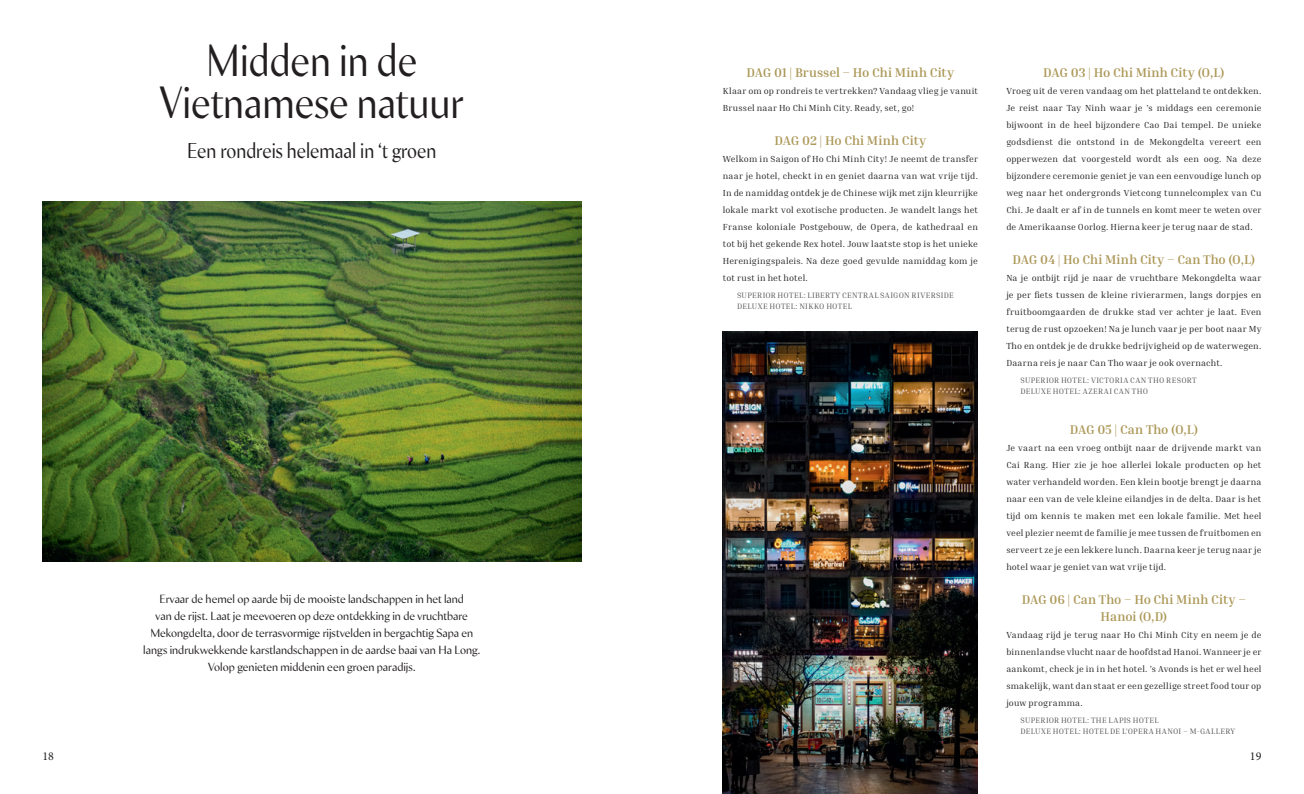
<style>
.page{position:relative;width:1304px;height:794px;background:#fff}
.page>*{position:absolute;margin:0;border:0;box-sizing:border-box;transform-origin:0 0}
.t1{font:42px/42px "Min Sans";color:#231f20;text-align:center;scale:.9 1}
.t2{font:20px "Min Sans";color:#231f20;scale:.9 1}
.t3{font:700 13px/17px "Inria Serif";letter-spacing:-.005em;color:#ac9858;text-align:center}
.t4{font:12px "Minion Pro";color:#231f20}
.t5{font:11px/17px "Min Sans";color:#231f20;text-align:center}
.t6{font:9px/17px "Inria Serif";letter-spacing:.015em;color:#231f20;text-align:justify}
.t7{font:8px/11px "Inria Serif";letter-spacing:.045em;color:#57585a}
</style>
<div class="page">
<img style="left:723px;top:332px;width:255px;height:462px">
<img style="left:43px;top:202px;width:538px;height:359px">
<h1 class="t1" style="left:160px;top:40px;width:339px">Midden in de<br>Vietnamese natuur</h1>
<h2 class="t2" style="left:187px;top:139px;width:278px">Een rondreis helemaal in ‘t groen</h2>
<p class="t5" style="left:143px;top:590px;width:339px">Ervaar de hemel op aarde bij de mooiste landschappen in het land<br>van de rijst. Laat je meevoeren op deze ontdekking in de vruchtbare Mekongdelta, door de terrasvormige rijstvelden in bergachtig Sapa en langs indrukwekkende karstlandschappen in de aardse baai van Ha Long.<br>Volop genieten middenin een groen paradijs.</p>
<h3 class="t3" style="left:747px;top:63px;width:209px">DAG 01 | Brussel – Ho Chi Minh City</h3>
<p class="t6" style="left:723px;top:82px;width:257px">Klaar om op rondreis te vertrekken? Vandaag vlieg je vanuit<br>Brussel naar Ho Chi Minh City. Ready, set, go!</p>
<h3 class="t3" style="left:774px;top:131px;width:153px">DAG 02 | Ho Chi Minh City</h3>
<p class="t6" style="left:723px;top:150px;width:257px">Welkom in Saigon of Ho Chi Minh City! Je neemt de transfer naar je hotel, checkt in en geniet daarna van wat vrije tijd.<br>In de namiddag ontdek je de Chinese wijk met zijn kleurrijke lokale markt vol exotische producten. Je wandelt langs het Franse koloniale Postgebouw, de Opera, de kathedraal en tot bij het gekende Rex hotel. Jouw laatste stop is het unieke Herenigingspaleis. Na deze goed gevulde namiddag kom je tot rust in het hotel.</p>
<p class="t7" style="left:737px;top:289px;width:218px">SUPERIOR HOTEL: LIBERTY CENTRAL SAIGON RIVERSIDE<br>DELUXE HOTEL: NIKKO HOTEL</p>
<h3 class="t3" style="left:1043px;top:63px;width:183px">DAG 03 | Ho Chi Minh City (O,L)</h3>
<p class="t6" style="left:1006px;top:82px;width:257px">Vroeg uit de veren vandaag om het platteland te ontdekken.<br>Je reist naar Tay Ninh waar je ’s middags een ceremonie bijwoont in de heel bijzondere Cao Dai tempel. De unieke godsdienst die ontstond in de Mekongdelta vereert een opperwezen dat voorgesteld wordt als een oog. Na deze bijzondere ceremonie geniet je van een eenvoudige lunch op weg naar het ondergronds Vietcong tunnelcomplex van Cu Chi. Je daalt er af in de tunnels en komt meer te weten over de Amerikaanse Oorlog. Hierna keer je terug naar de stad.</p>
<h3 class="t3" style="left:1013px;top:250px;width:244px">DAG 04 | Ho Chi Minh City – Can Tho (O,L)</h3>
<p class="t6" style="left:1006px;top:269px;width:257px">Na je ontbijt rijd je naar de vruchtbare Mekongdelta waar je per fiets tussen de kleine rivierarmen, langs dorpjes en fruitboomgaarden de drukke stad ver achter je laat. Even terug de rust opzoeken! Na je lunch vaar je per boot naar My Tho en ontdek je de drukke bedrijvigheid op de waterwegen.<br>Daarna reis je naar Can Tho waar je ook overnacht.</p>
<p class="t7" style="left:1020px;top:374px;width:178px">SUPERIOR HOTEL: VICTORIA CAN THO RESORT<br>DELUXE HOTEL: AZERAI CAN THO</p>
<h3 class="t3" style="left:1070px;top:420px;width:130px">DAG 05 | Can Tho (O,L)</h3>
<p class="t6" style="left:1006px;top:439px;width:257px">Je vaart na een vroeg ontbijt naar de drijvende markt van Cai Rang. Hier zie je hoe allerlei lokale producten op het water verhandeld worden. Een klein bootje brengt je daarna naar een van de vele kleine eilandjes in de delta. Daar is het tijd om kennis te maken met een lokale familie. Met heel veel plezier neemt de familie je mee tussen de fruitbomen en serveert ze je een lekkere lunch. Daarna keer je terug naar je hotel waar je geniet van wat vrije tijd.</p>
<h3 class="t3" style="left:1022px;top:590px;width:226px">DAG 06 | Can Tho – Ho Chi Minh City –<br>Hanoi (O,D)</h3>
<p class="t6" style="left:1006px;top:626px;width:257px">Vandaag rijd je terug naar Ho Chi Minh City en neem je de binnenlandse vlucht naar de hoofdstad Hanoi. Wanneer je er aankomt, check je in in het hotel. ’s Avonds is het er wel heel smakelijk, want dan staat er een gezellige street food tour op jouw programma.</p>
<p class="t7" style="left:1020px;top:714px;width:216px">SUPERIOR HOTEL: THE LAPIS HOTEL<br>DELUXE HOTEL: HOTEL DE L’OPERA HANOI – M-GALLERY</p>
<h3 class="t4" style="left:43px;top:748px;width:13px">18</h3>
<h3 class="t4" style="left:1250px;top:748px;width:13px">19</h3>
</div>
